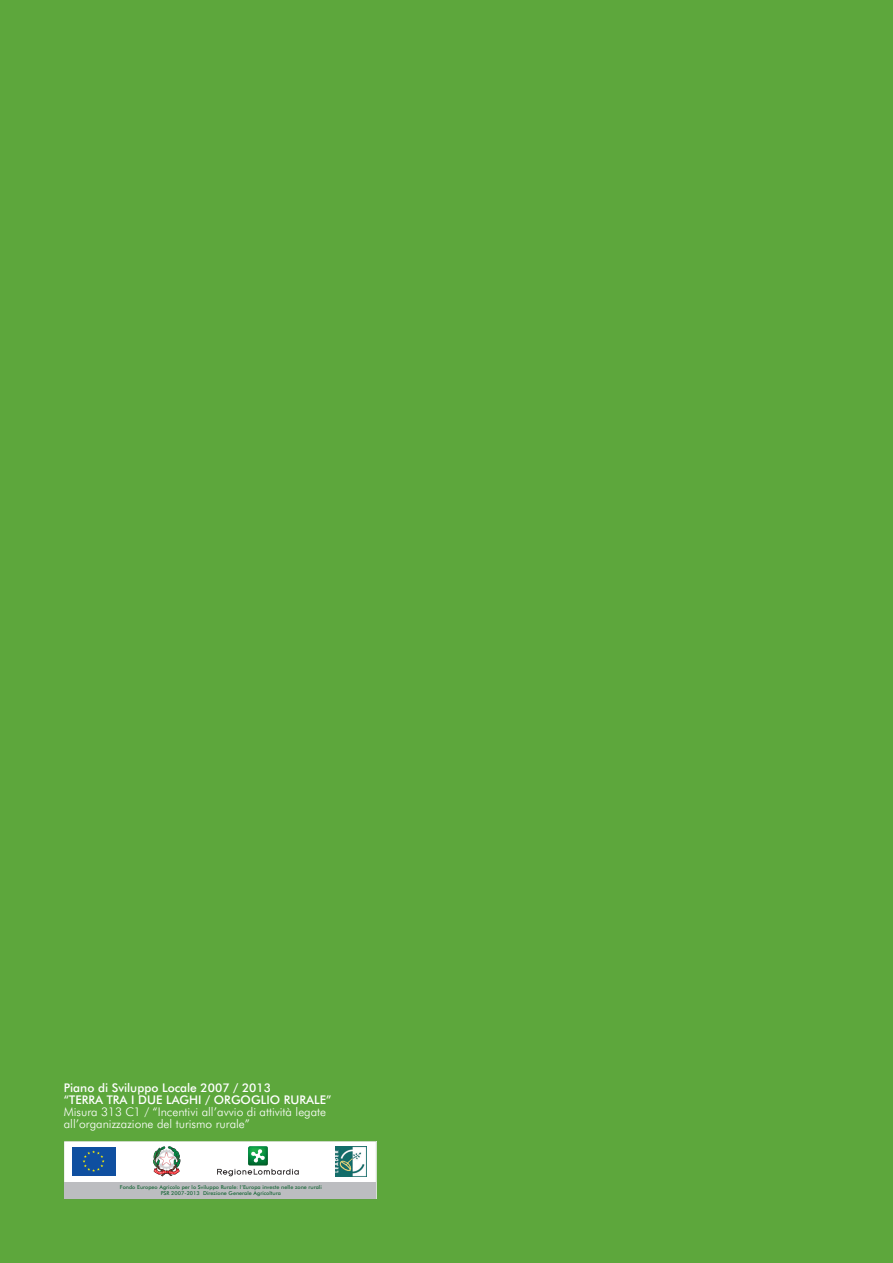
<style>
.page{position:relative;width:893px;height:1263px;background:#5da73c}
.page>*{position:absolute;margin:0;border:0;box-sizing:border-box;transform-origin:0 0}
.t1{font:300 12px "Futura BT";color:#fff}
.t2{font:500 12px "Futura BT";color:#fff}
.t3{font:500 5.25px/6.4px "Futura BT";color:#1a6739;text-align:center}
</style>
<div class="page">
<svg style="left:64px;top:1141px;width:312px;height:58px;background:#c9d2d6"></svg>
<p class="t2" style="left:64px;top:1080px;width:209px">Piano di Sviluppo Locale 2007 / 2013</p>
<p class="t2" style="left:64px;top:1092px;width:269px">“TERRA TRA I DUE LAGHI / ORGOGLIO RURALE”</p>
<p class="t1" style="left:64px;top:1104px;width:264px">Misura 313 C1 / “Incentivi all’avvio di attività legate</p>
<p class="t1" style="left:64px;top:1116px;width:188px">all’organizzazione del turismo rurale”</p>
<p class="t3" style="left:120px;top:1183px;width:204px">Fondo Europeo Agricolo per lo Sviluppo Rurale: l’Europa investe nelle zone rurali<br>PSR 2007-2013 Direzione Generale Agricoltura</p>
</div>
